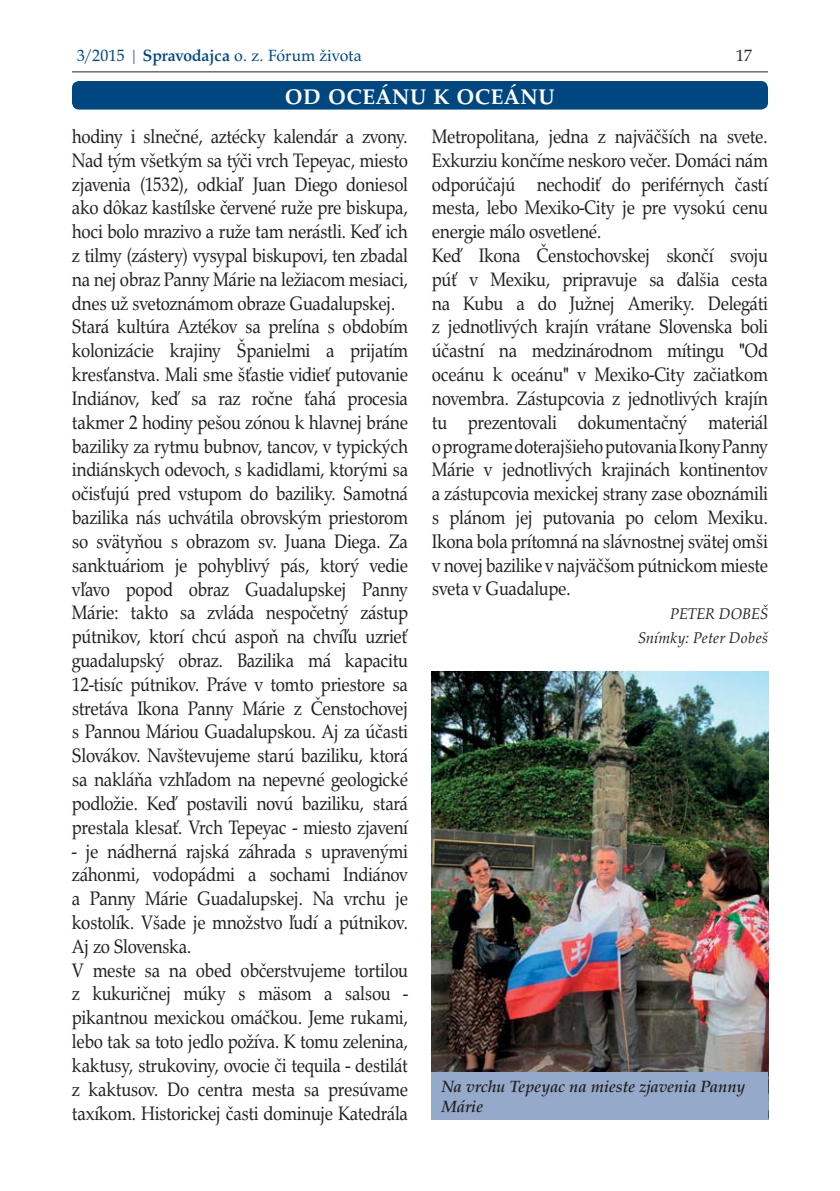
<style>
.page{position:relative;width:840px;height:1191px;background:#fff}
.page>*{position:absolute;margin:0;border:0;box-sizing:border-box;transform-origin:0 0}
.t1{font:700 21.8px "URW Palladio TEE";letter-spacing:.05em;color:#fff}
.t2{font:20.2px/23.8px "URW Palladio TEE";letter-spacing:-.02em;color:#231f20;scale:.88 1}
.t3{font:italic 500 16.8px/19.4px "URW Palladio TEE";color:#231f20}
.t4{font:16.8px "URW Palladio TEE";color:#00467f}
.t5{font:16.8px "URW Palladio TEE";color:#231f20}
.t6{font:italic 16px/23.8px "URW Palladio TEE";color:#231f20;text-align:right}
.s1{font-weight:500}
</style>
<div class="page">
<hr style="left:72px;top:71px;width:695px;height:1px;background:#231f20">
<div style="left:72px;top:81px;width:695px;height:29px;background:#00467f;border-radius:7px"></div>
<img style="left:431px;top:671px;width:336px;height:400px">
<div style="left:431px;top:1071px;width:336px;height:48px;background:#95a9ca"></div>
<p class="t4" style="left:77px;top:47px;width:286px">3/2015 | <span class="s1">Spravodajca</span> o. z. Fórum života</p>
<p class="t5" style="left:735px;top:47px;width:18px">17</p>
<p class="t1" style="left:285px;top:86px;width:270px">OD OCEÁNU K OCEÁNU</p>
<p class="t2" style="left:72px;top:125px;width:383px">hodiny i slnečné, aztécky kalendár a zvony.<br>Nad tým všetkým sa týči vrch Tepeyac, miesto zjavenia (1532), odkiaľ Juan Diego doniesol ako dôkaz kastílske červené ruže pre biskupa, hoci bolo mrazivo a ruže tam nerástli. Keď ich z tilmy (zástery) vysypal biskupovi, ten zbadal na nej obraz Panny Márie na ležiacom mesiaci, dnes už svetoznámom obraze Guadalupskej.<br>Stará kultúra Aztékov sa prelína s obdobím kolonizácie krajiny Španielmi a prijatím kresťanstva. Mali sme šťastie vidieť putovanie Indiánov, keď sa raz ročne ťahá procesia takmer 2 hodiny pešou zónou k hlavnej bráne baziliky za rytmu bubnov, tancov, v typických indiánskych odevoch, s kadidlami, ktorými sa očisťujú pred vstupom do baziliky. Samotná bazilika nás uchvátila obrovským priestorom so svätyňou s obrazom sv. Juana Diega. Za sanktuáriom je pohyblivý pás, ktorý vedie vľavo popod obraz Guadalupskej Panny Márie: takto sa zvláda nespočetný zástup pútnikov, ktorí chcú aspoň na chvíľu uzrieť guadalupský obraz. Bazilika má kapacitu 12-tisíc pútnikov. Práve v tomto priestore sa stretáva Ikona Panny Márie z Čenstochovej s Pannou Máriou Guadalupskou. Aj za účasti Slovákov. Navštevujeme starú baziliku, ktorá sa nakláňa vzhľadom na nepevné geologické podložie. Keď postavili novú baziliku, stará prestala klesať. Vrch Tepeyac - miesto zjavení</p>
<p class="t2" style="left:72px;top:840px;width:383px">- je nádherná rajská záhrada s upravenými záhonmi, vodopádmi a sochami Indiánov a Panny Márie Guadalupskej. Na vrchu je kostolík. Všade je množstvo ľudí a pútnikov.<br>Aj zo Slovenska.<br>V meste sa na obed občerstvujeme tortilou z kukuričnej múky s mäsom a salsou - pikantnou mexickou omáčkou. Jeme rukami, lebo tak sa toto jedlo požíva. K tomu zelenina, kaktusy, strukoviny, ovocie či tequila - destilát z kaktusov. Do centra mesta sa presúvame taxíkom. Historickej časti dominuje Katedrála</p>
<p class="t2" style="left:431px;top:125px;width:383px">Metropolitana, jedna z najväčších na svete.<br>Exkurziu končíme neskoro večer. Domáci nám odporúčajú nechodiť do periférnych častí mesta, lebo Mexiko-City je pre vysokú cenu energie málo osvetlené.<br>Keď Ikona Čenstochovskej skončí svoju púť v Mexiku, pripravuje sa ďalšia cesta na Kubu a do Južnej Ameriky. Delegáti z jednotlivých krajín vrátane Slovenska boli účastní na medzinárodnom mítingu "Od oceánu k oceánu" v Mexiko-City začiatkom novembra. Zástupcovia z jednotlivých krajín tu prezentovali dokumentačný materiál o programe doterajšieho putovania Ikony Panny Márie v jednotlivých krajinách kontinentov a zástupcovia mexickej strany zase oboznámili s plánom jej putovania po celom Mexiku.<br>Ikona bola prítomná na slávnostnej svätej omši v novej bazilike v najväčšom pútnickom mieste sveta v Guadalupe.</p>
<p class="t6" style="left:637px;top:603px;width:132px">PETER DOBEŠ<br>Snímky: Peter Dobeš</p>
<p class="t3" style="left:441px;top:1079px;width:305px">Na vrchu Tepeyac na mieste zjavenia Panny<br>Márie</p>
</div>
